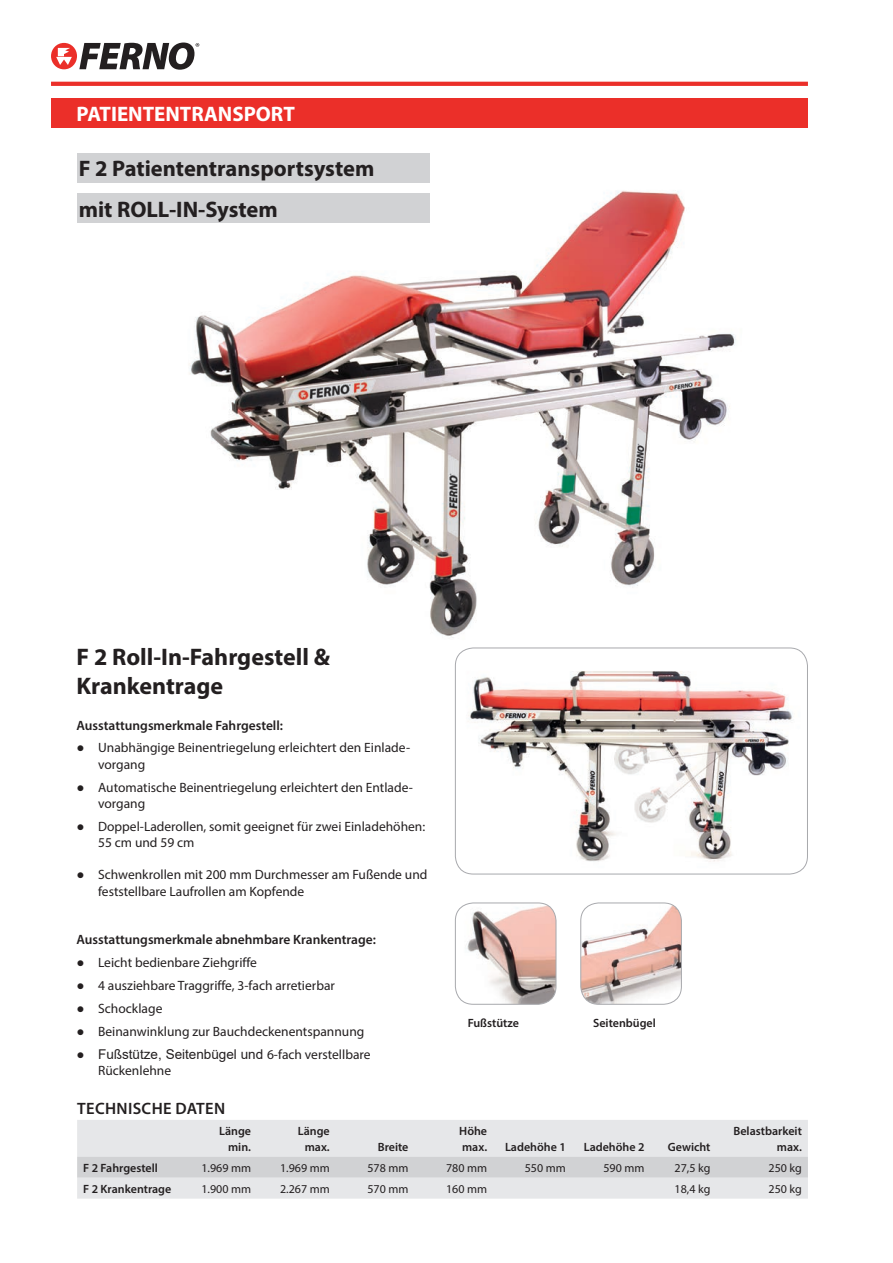
<style>
.page{position:relative;width:893px;height:1263px;background:#fff}
.page>*{position:absolute;margin:0;border:0;box-sizing:border-box;transform-origin:0 0}
.t1{font:700 24px/28.8px "Myriad Pro";color:#231f20}
.t2{font:700 22.5px/40.3px "Myriad Pro";color:#231f20}
.t3{font:700 21px "Myriad Pro";color:#fff}
.t4{font:600 16.5px "Myriad Pro";letter-spacing:.02em;color:#231f20}
.t5{font:13.5px/16.2px "Myriad Pro";color:#231f20}
.t6{font:600 13.5px "Myriad Pro";color:#231f20}
.t7{font:13.5px "Arial";color:#231f20}
.t8{font:600 12px/15.8px "Myriad Pro";color:#231f20;text-align:right}
.t9{font:12px "Myriad Pro";color:#231f20}
.s1{font-family:"Arial"}
.s2{font-family:"Myriad Pro"}
</style>
<div class="page">
<svg style="left:51px;top:43px;width:148px;height:27px"></svg>
<svg style="left:51px;top:82px;width:757px;height:4px;background:#eb322c"></svg>
<div style="left:51px;top:98px;width:757px;height:30px;background:#eb2f29"></div>
<img style="left:189px;top:169px;width:547px;height:469px">
<img style="left:455px;top:649px;width:351px;height:223px">
<div style="left:455px;top:648px;width:353px;height:226px;border:1px solid #a8a9ad;border-radius:18px"></div>
<div style="left:77px;top:1120px;width:731px;height:79px;background:#e6e7e9"></div>
<div style="left:77px;top:1157px;width:731px;height:21px;background:#d1d2d4"></div>
<div style="left:77px;top:153px;width:352px;height:30px;background:#d1d2d4"></div>
<div style="left:77px;top:193px;width:352px;height:30px;background:#d1d2d4"></div>
<img style="left:582px;top:904px;width:99px;height:100px">
<div style="left:580px;top:902px;width:102px;height:103px;border:1px solid #a8a9ad;border-radius:18px"></div>
<img style="left:455px;top:903px;width:101px;height:101px">
<div style="left:455px;top:902px;width:101px;height:103px;border:1px solid #a8a9ad;border-radius:18px"></div>
<h3 class="t3" style="left:77px;top:100px;width:220px">PATIENTENTRANSPORT</h3>
<h2 class="t2" style="left:79px;top:148px;width:297px">F 2 Patiententransportsystem mit ROLL-IN-System</h2>
<h1 class="t1" style="left:77px;top:642px;width:255px">F 2 Roll-In-Fahrgestell &amp;<br>Krankentrage</h1>
<p class="t6" style="left:77px;top:716px;width:208px">Ausstattungsmerkmale Fahrgestell:</p>
<p class="t5" style="left:98px;top:740px;width:314px;text-indent:-22px"><span class="s1">●</span> Unabhängige Beinentriegelung erleichtert den Einlade&shy;vorgang</p>
<p class="t5" style="left:98px;top:779px;width:316px;text-indent:-22px"><span class="s1">●</span> Automatische Beinentriegelung erleichtert den Entlade&shy;vorgang</p>
<p class="t5" style="left:98px;top:818px;width:329px;text-indent:-22px"><span class="s1">●</span> Doppel-Laderollen, somit geeignet für zwei Einladehöhen:<br>55 cm und 59 cm</p>
<p class="t5" style="left:98px;top:866px;width:331px;text-indent:-22px"><span class="s1">●</span> Schwenkrollen mit 200 mm Durchmesser am Fußende und feststellbare Laufrollen am Kopfende</p>
<p class="t6" style="left:77px;top:931px;width:301px">Ausstattungsmerkmale abnehmbare Krankentrage:</p>
<p class="t5" style="left:77px;top:954px;width:182px"><span class="s1">●</span> Leicht bedienbare Ziehgriffe</p>
<p class="t5" style="left:77px;top:977px;width:260px"><span class="s1">●</span> 4 ausziehbare Traggriffe, 3-fach arretierbar</p>
<p class="t5" style="left:77px;top:1000px;width:87px"><span class="s1">●</span> Schocklage</p>
<p class="t5" style="left:77px;top:1023px;width:289px"><span class="s1">●</span> Beinanwinklung zur Bauchdeckenentspannung</p>
<p class="t7" style="left:77px;top:1045px;width:296px">● Fußstütze, Seitenbügel und <span class="s2">6-fach verstellbare</span></p>
<p class="t5" style="left:98px;top:1062px;width:75px">Rückenlehne</p>
<p class="t4" style="left:77px;top:1098px;width:149px">TECHNISCHE DATEN</p>
<p class="t8" style="left:219px;top:1123px;width:33px">Länge min.</p>
<p class="t8" style="left:298px;top:1123px;width:33px;text-align:center">Länge max.</p>
<p class="t8" style="left:378px;top:1138px;width:32px">Breite</p>
<p class="t8" style="left:468px;top:1015px;width:53px">Fußstütze</p>
<p class="t8" style="left:593px;top:1015px;width:64px">Seitenbügel</p>
<p class="t8" style="left:459px;top:1123px;width:29px;text-align:left">Höhe max.</p>
<p class="t8" style="left:505px;top:1138px;width:62px">Ladehöhe 1</p>
<p class="t8" style="left:584px;top:1138px;width:62px">Ladehöhe 2</p>
<p class="t8" style="left:668px;top:1138px;width:44px">Gewicht</p>
<p class="t8" style="left:733px;top:1123px;width:70px">Belastbarkeit max.</p>
<p class="t8" style="left:83px;top:1159px;width:76px">F 2 Fahrgestell</p>
<p class="t9" style="left:201px;top:1160px;width:51px">1.969 mm</p>
<p class="t9" style="left:280px;top:1160px;width:51px">1.969 mm</p>
<p class="t9" style="left:367px;top:1160px;width:43px">578 mm</p>
<p class="t9" style="left:446px;top:1160px;width:43px">780 mm</p>
<p class="t9" style="left:525px;top:1160px;width:43px">550 mm</p>
<p class="t9" style="left:603px;top:1160px;width:43px">590 mm</p>
<p class="t9" style="left:675px;top:1160px;width:37px">27,5 kg</p>
<p class="t9" style="left:768px;top:1160px;width:35px">250 kg</p>
<p class="t8" style="left:83px;top:1180px;width:90px">F 2 Krankentrage</p>
<p class="t9" style="left:201px;top:1181px;width:51px">1.900 mm</p>
<p class="t9" style="left:280px;top:1181px;width:51px">2.267 mm</p>
<p class="t9" style="left:367px;top:1181px;width:43px">570 mm</p>
<p class="t9" style="left:446px;top:1181px;width:43px">160 mm</p>
<p class="t9" style="left:675px;top:1181px;width:37px">18,4 kg</p>
<p class="t9" style="left:768px;top:1181px;width:35px">250 kg</p>
</div>
